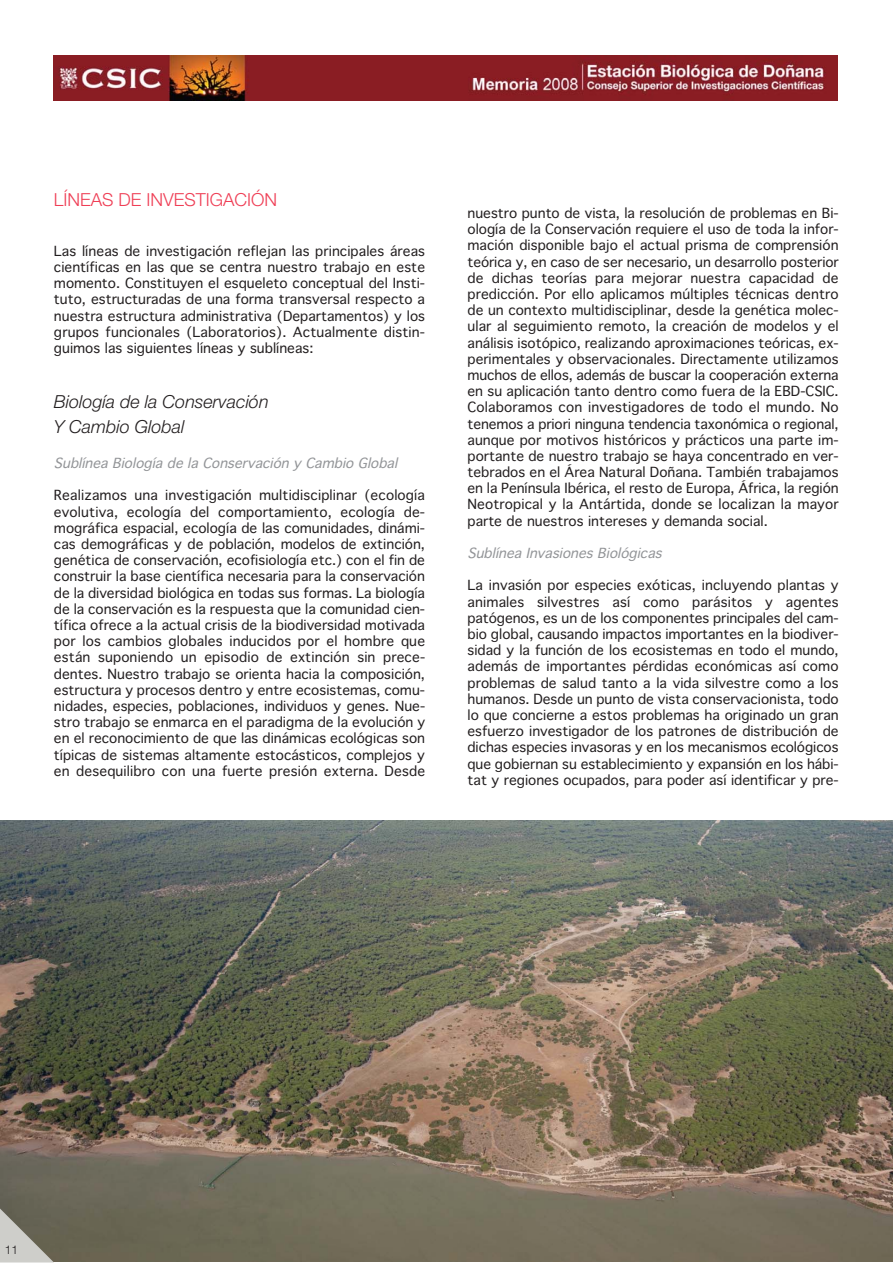
<style>
.page{position:relative;width:893px;height:1263px;background:#fff}
.page>*{position:absolute;margin:0;border:0;box-sizing:border-box;transform-origin:0 0}
.t1{font:italic 300 18px/25.2px "Helvetica Neue";color:#231f20}
.t2{font:300 18px "Helvetica Neue";color:#ef3f56}
.t3{font:13.5px/16.2px "Geneva";color:#231f20;text-align:justify}
.t4{font:italic 13.5px "Geneva";color:#939598}
.t5{font:300 12px "Helvetica Neue";color:#231f20}
</style>
<div class="page">
<img style="left:0;top:821px;width:892px;height:440px">
<svg style="left:0;top:1209px;width:54px;height:54px;background:#9a998f"></svg>
<svg style="left:54px;top:100px;width:784px;height:1px"></svg>
<img style="left:54px;top:55px;width:784px;height:45px">
<h1 class="t2" style="left:54px;top:193px;width:225px">LÍNEAS DE INVESTIGACIÓN</h1>
<p class="t3" style="left:54px;top:244px;width:373px">Las líneas de investigación reflejan las principales áreas científicas en las que se centra nuestro trabajo en este momento. Constituyen el esqueleto conceptual del Insti&shy;tuto, estructuradas de una forma transversal respecto a nuestra estructura administrativa (Departamentos) y los grupos funcionales (Laboratorios). Actualmente distin&shy;guimos las siguientes líneas y sublíneas:</p>
<h1 class="t1" style="left:54px;top:391px;width:216px">Biología de la Conservación<br>Y Cambio Global</h1>
<p class="t4" style="left:54px;top:457px;width:348px">Sublínea Biología de la Conservación y Cambio Global</p>
<p class="t3" style="left:54px;top:489px;width:373px">Realizamos una investigación multidisciplinar (ecología evolutiva, ecología del comportamiento, ecología de&shy;mográfica espacial, ecología de las comunidades, dinámi&shy;cas demográficas y de población, modelos de extinción, genética de conservación, ecofisiología etc.) con el fin de construir la base científica necesaria para la conservación de la diversidad biológica en todas sus formas. La biología de la conservación es la respuesta que la comunidad cien&shy;tífica ofrece a la actual crisis de la biodiversidad motivada por los cambios globales inducidos por el hombre que están suponiendo un episodio de extinción sin prece&shy;dentes. Nuestro trabajo se orienta hacia la composición, estructura y procesos dentro y entre ecosistemas, comu&shy;nidades, especies, poblaciones, individuos y genes. Nue&shy;stro trabajo se enmarca en el paradigma de la evolución y en el reconocimiento de que las dinámicas ecológicas son típicas de sistemas altamente estocásticos, complejos y en desequilibro con una fuerte presión externa. Desde</p>
<p class="t3" style="left:467px;top:206px;width:373px">nuestro punto de vista, la resolución de problemas en Bi&shy;ología de la Conservación requiere el uso de toda la infor&shy;mación disponible bajo el actual prisma de comprensión teórica y, en caso de ser necesario, un desarrollo posterior de dichas teorías para mejorar nuestra capacidad de predicción. Por ello aplicamos múltiples técnicas dentro de un contexto multidisciplinar, desde la genética molec&shy;ular al seguimiento remoto, la creación de modelos y el análisis isotópico, realizando aproximaciones teóricas, ex&shy;perimentales y observacionales. Directamente utilizamos muchos de ellos, además de buscar la cooperación externa en su aplicación tanto dentro como fuera de la EBD-CSIC.<br>Colaboramos con investigadores de todo el mundo. No tenemos a priori ninguna tendencia taxonómica o regional, aunque por motivos históricos y prácticos una parte im&shy;portante de nuestro trabajo se haya concentrado en ver&shy;tebrados en el Área Natural Doñana. También trabajamos en la Península Ibérica, el resto de Europa, África, la región Neotropical y la Antártida, donde se localizan la mayor parte de nuestros intereses y demanda social.</p>
<p class="t4" style="left:467px;top:547px;width:198px">Sublínea Invasiones Biológicas</p>
<p class="t3" style="left:467px;top:579px;width:373px">La invasión por especies exóticas, incluyendo plantas y animales silvestres así como parásitos y agentes patógenos, es un de los componentes principales del cam&shy;bio global, causando impactos importantes en la biodiver&shy;sidad y la función de los ecosistemas en todo el mundo, además de importantes pérdidas económicas así como problemas de salud tanto a la vida silvestre como a los humanos. Desde un punto de vista conservacionista, todo lo que concierne a estos problemas ha originado un gran esfuerzo investigador de los patrones de distribución de dichas especies invasoras y en los mecanismos ecológicos que gobiernan su establecimiento y expansión en los hábi&shy;tat y regiones ocupados, para poder así identificar y pre-</p>
<p class="t5" style="left:5px;top:1245px;width:15px">11</p>
</div>
